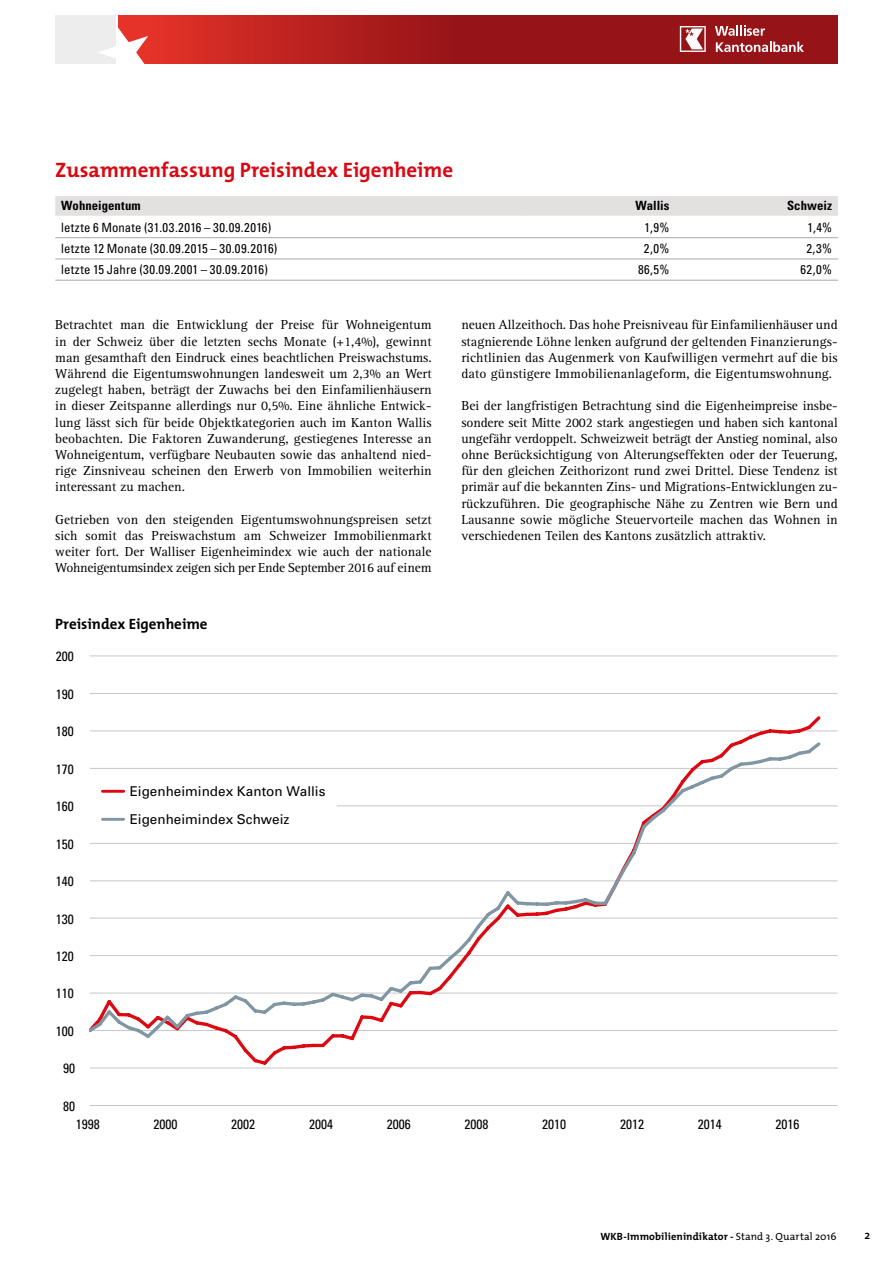
<style>
.page{position:relative;width:893px;height:1263px;background:#fff}
.page>*{position:absolute;margin:0;border:0;box-sizing:border-box;transform-origin:0 0}
.t1{font:700 21px "The Mix";color:#d90812}
.t2{font:700 15px "The Mix";color:#000}
.t3{font:13.5px/16.2px "Rotis Serif";color:#000;text-align:justify}
.t4{font:condensed 13.5px "Univers";color:#000}
.t5{font:13.5px/28px "Univers";color:#000}
.t6{font:condensed 12.75px "Univers LT Std";letter-spacing:.02em;color:#000}
.t7{font:700 condensed 12.75px "Univers LT Std";letter-spacing:.005em;color:#000}
.t8{font:600 12px "The Mix";color:#000}
.t9{font:700 10.5px "T Mix";letter-spacing:.01em;color:#000}
.s1{font-family:"The Mix";font-weight:400}
</style>
<div class="page">
<div style="left:55px;top:196px;width:783px;height:20px;background:#e3e0e0"></div>
<hr style="left:55px;top:237px;width:465px;height:1px;background:#a8a8a7">
<hr style="left:520px;top:237px;width:155px;height:1px;background:#a8a8a7">
<hr style="left:675px;top:237px;width:163px;height:1px;background:#a8a8a7">
<hr style="left:55px;top:259px;width:465px;height:1px;background:#a8a8a7">
<hr style="left:520px;top:259px;width:155px;height:1px;background:#a8a8a7">
<hr style="left:675px;top:259px;width:163px;height:1px;background:#a8a8a7">
<hr style="left:55px;top:280px;width:465px;height:1px;background:#a8a8a7">
<hr style="left:520px;top:280px;width:155px;height:1px;background:#a8a8a7">
<hr style="left:675px;top:280px;width:163px;height:1px;background:#a8a8a7">
<div style="left:55px;top:16px;width:60px;height:48px;background:#ededed"></div>
<svg style="left:119px;top:16px;width:719px;height:48px;background:#a81b1b"></svg>
<svg style="left:98px;top:26px;width:50px;height:38px"></svg>
<svg style="left:716px;top:42px;width:88px;height:10px"></svg>
<svg style="left:715px;top:25px;width:50px;height:11px"></svg>
<svg style="left:680px;top:26px;width:26px;height:26px"></svg>
<svg style="left:89px;top:655px;width:749px;height:451px"></svg>
<svg style="left:90px;top:713px;width:733px;height:355px"></svg>
<svg style="left:90px;top:739px;width:733px;height:302px"></svg>
<hr style="left:102px;top:790px;width:22px;height:3px;background:#dc0812">
<hr style="left:102px;top:818px;width:22px;height:3px;background:#8096a3">
<h1 class="t1" style="left:55px;top:152px;width:399px">Zusammenfassung Preisindex Eigenheime</h1>
<p class="t7" style="left:61px;top:198px;width:81px">Wohneigentum</p>
<p class="t7" style="left:636px;top:198px;width:35px">Wallis</p>
<p class="t7" style="left:787px;top:198px;width:46px">Schweiz</p>
<p class="t6" style="left:61px;top:219px;width:211px">letzte 6 Monate (31.03.2016 – 30.09.2016)</p>
<p class="t6" style="left:645px;top:219px;width:26px">1,9%</p>
<p class="t6" style="left:808px;top:219px;width:26px">1,4%</p>
<p class="t6" style="left:61px;top:240px;width:218px">letzte 12 Monate (30.09.2015 – 30.09.2016)</p>
<p class="t6" style="left:644px;top:240px;width:27px">2,0%</p>
<p class="t6" style="left:806px;top:240px;width:27px">2,3%</p>
<p class="t6" style="left:61px;top:262px;width:208px">letzte 15 Jahre (30.09.2001 – 30.09.2016)</p>
<p class="t6" style="left:638px;top:262px;width:33px">86,5%</p>
<p class="t6" style="left:800px;top:262px;width:33px">62,0%</p>
<p class="t4" style="left:56px;top:213px;width:19px">140</p>
<p class="t3" style="left:55px;top:317px;width:378px">Betrachtet man die Entwicklung der Preise für Wohneigentum in der Schweiz über die letzten sechs Monate (+1,4%), gewinnt man gesamthaft den Eindruck eines beachtlichen Preiswachstums.<br>Während die Eigentumswohnungen landesweit um 2,3% an Wert zugelegt haben, beträgt der Zuwachs bei den Einfamilienhäusern in dieser Zeitspanne allerdings nur 0,5%. Eine ähnliche Entwick&shy;lung lässt sich für beide Objektkategorien auch im Kanton Wallis beobachten. Die Faktoren Zuwanderung, gestiegenes Interesse an Wohneigentum, verfügbare Neubauten sowie das anhaltend nied&shy;rige Zinsniveau scheinen den Erwerb von Immobilien weiterhin interessant zu machen.</p>
<p class="t3" style="left:55px;top:512px;width:378px">Getrieben von den steigenden Eigentumswohnungspreisen setzt sich somit das Preiswachstum am Schweizer Immobilienmarkt weiter fort. Der Walliser Eigenheimindex wie auch der nationale Wohneigentumsindex zeigen sich per Ende September 2016 auf einem</p>
<p class="t3" style="left:461px;top:317px;width:378px">neuen Allzeithoch. Das hohe Preisniveau für Einfamilienhäuser und stagnierende Löhne lenken aufgrund der geltenden Finanzierungs&shy;richtlinien das Augenmerk von Kaufwilligen vermehrt auf die bis dato günstigere Immobilienanlageform, die Eigentumswohnung.</p>
<p class="t3" style="left:461px;top:398px;width:378px">Bei der langfristigen Betrachtung sind die Eigenheimpreise insbe&shy;sondere seit Mitte 2002 stark angestiegen und haben sich kantonal ungefähr verdoppelt. Schweizweit beträgt der Anstieg nominal, also ohne Berücksichtigung von Alterungseffekten oder der Teuerung, für den gleichen Zeithorizont rund zwei Drittel. Diese Tendenz ist primär auf die bekannten Zins- und Migrations-Entwicklungen zu&shy;rückzuführen. Die geographische Nähe zu Zentren wie Bern und Lausanne sowie mögliche Steuervorteile machen das Wohnen in verschiedenen Teilen des Kantons zusätzlich attraktiv.</p>
<p class="t4" style="left:56px;top:325px;width:19px">110</p>
<p class="t4" style="left:56px;top:362px;width:19px">100</p>
<p class="t4" style="left:63px;top:400px;width:13px">90</p>
<p class="t4" style="left:63px;top:437px;width:13px">80</p>
<p class="t4" style="left:76px;top:455px;width:25px">1998</p>
<p class="t4" style="left:154px;top:455px;width:25px">2000</p>
<p class="t4" style="left:231px;top:455px;width:25px">2002</p>
<p class="t4" style="left:309px;top:455px;width:25px">2004</p>
<p class="t4" style="left:387px;top:455px;width:25px">2006</p>
<p class="t4" style="left:464px;top:455px;width:25px">2008</p>
<p class="t4" style="left:542px;top:455px;width:25px">2010</p>
<p class="t4" style="left:620px;top:455px;width:25px">2012</p>
<p class="t4" style="left:698px;top:455px;width:25px">2014</p>
<p class="t4" style="left:775px;top:455px;width:25px">2016</p>
<p class="t2" style="left:55px;top:611px;width:154px">Preisindex Eigenheime</p>
<p class="t4" style="left:56px;top:648px;width:19px">200</p>
<p class="t4" style="left:56px;top:685px;width:19px">190</p>
<p class="t4" style="left:56px;top:723px;width:19px">180</p>
<p class="t4" style="left:56px;top:760px;width:19px">170</p>
<p class="t4" style="left:56px;top:798px;width:19px">160</p>
<p class="t4" style="left:56px;top:835px;width:19px">150</p>
<p class="t4" style="left:56px;top:873px;width:19px">140</p>
<p class="t4" style="left:56px;top:910px;width:19px">130</p>
<p class="t4" style="left:56px;top:948px;width:19px">120</p>
<p class="t4" style="left:56px;top:985px;width:19px">110</p>
<p class="t4" style="left:56px;top:1022px;width:19px">100</p>
<p class="t4" style="left:63px;top:1060px;width:13px">90</p>
<p class="t4" style="left:63px;top:1097px;width:13px">80</p>
<p class="t5" style="left:130px;top:777px;width:197px">Eigenheimindex Kanton Wallis<br>Eigenheimindex Schweiz</p>
<p class="t4" style="left:76px;top:1115px;width:25px">1998</p>
<p class="t4" style="left:154px;top:1115px;width:25px">2000</p>
<p class="t4" style="left:231px;top:1115px;width:25px">2002</p>
<p class="t4" style="left:309px;top:1115px;width:25px">2004</p>
<p class="t4" style="left:387px;top:1115px;width:25px">2006</p>
<p class="t4" style="left:464px;top:1115px;width:25px">2008</p>
<p class="t4" style="left:542px;top:1115px;width:25px">2010</p>
<p class="t4" style="left:620px;top:1115px;width:25px">2012</p>
<p class="t4" style="left:698px;top:1115px;width:25px">2014</p>
<p class="t4" style="left:775px;top:1115px;width:25px">2016</p>
<p class="t9" style="left:600px;top:1227px;width:237px">WKB-Immobilienindikator - <span class="s1">Stand 3. Quartal 2016</span></p>
<p class="t8" style="left:865px;top:1225px;width:7px">2</p>
</div>
